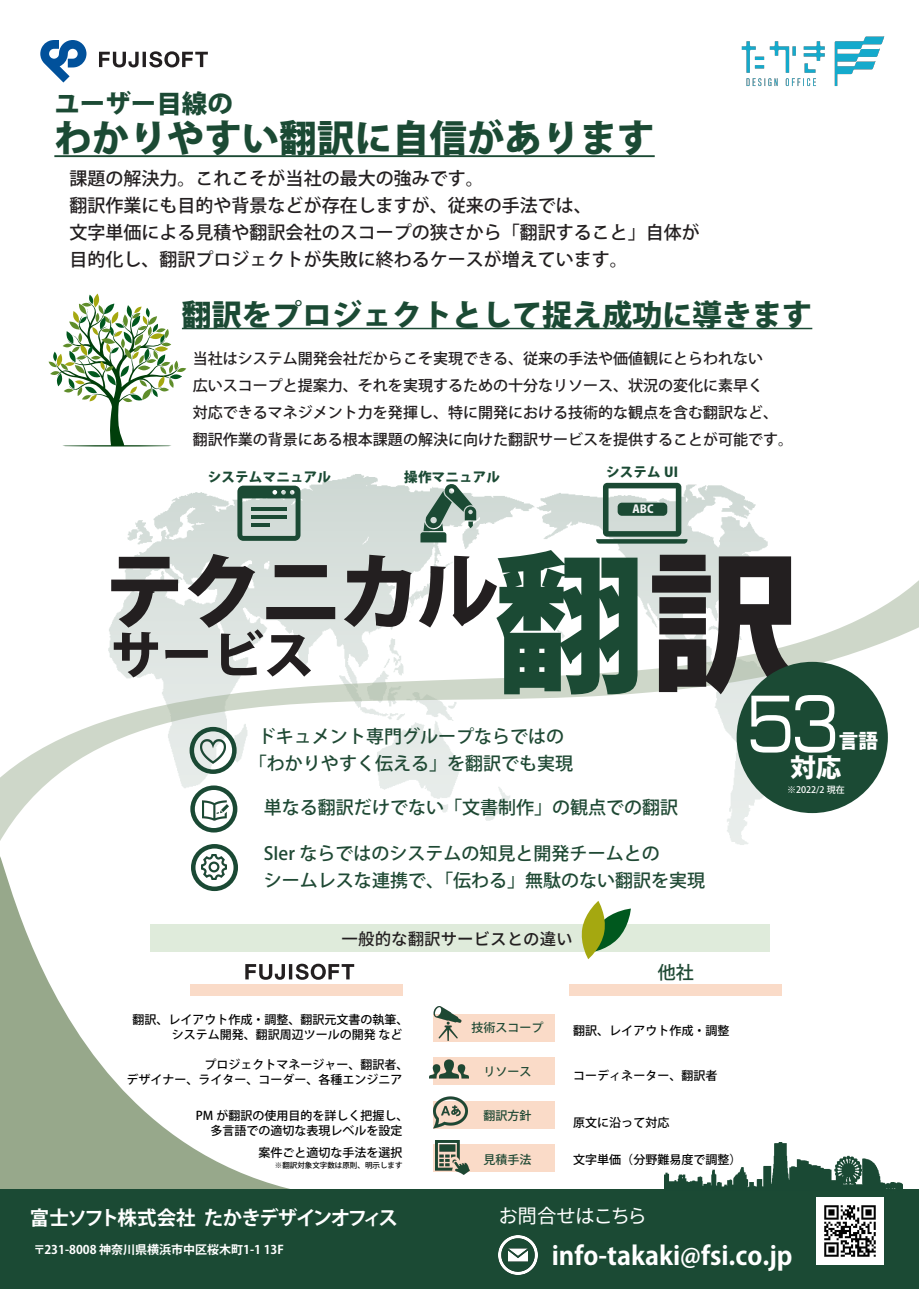
<style>
.page{position:relative;width:919px;height:1289px;background:#fff}
.page>*{position:absolute;margin:0;border:0;box-sizing:border-box;transform-origin:0 0}
.t1{font:800 151.5px "Koz Go Pr 6 N";color:#1b4a34}
.t2{font:800 82.5px "Koz Go Pr 6 N";letter-spacing:-.05em;color:#231f20}
.t3{font:68.4px "VDL Logona Regular";color:#fff;scale:.85 1}
.t4{font:800 51px "Koz Go Pr 6 N";color:#231f20}
.t5{font:800 37.5px "Koz Go Pr 6 N";color:#1b4a34}
.t6{font:800 30px "Koz Go Pr 6 N";color:#1b4a34}
.t7{font:700 25.5px "Koz Go Pr 6 N";color:#fff}
.t8{font:800 25.5px "Koz Go Pr 6 N";color:#1b4a34}
.t9{font:800 25.5px "Koz Go Pr 6 N";color:#fff}
.t10{font:700 19.5px "Koz Go Pr 6 N";letter-spacing:-.075em;color:#fff}
.t11{font:19.5px "Noto Sans JP";letter-spacing:-.035em;color:#fff}
.t12{font:800 19.5px "Koz Go Pr 6 N";color:#fff}
.t13{font:500 18px/27px "Koz Go Pr 6 N";color:#231f20}
.t14{font:500 18px/27px "Koz Go Pr 6 N";color:#1f4934;text-align:center}
.t15{font:500 16.5px "Noto Sans JP";color:#231f20}
.t16{font:500 15px/27px "Koz Go Pr 6 N";color:#231f20}
.t17{font:800 13.5px "Koz Go Pr 6 N";letter-spacing:.015em;color:#1b4a34}
.t18{font:500 12px/15px "Koz Go Pr 6 N";color:#030303}
.t19{font:700 12px "Koz Go Pr 6 N";color:#fff}
.t20{font:500 12px "Koz Go Pr 6 N";color:#1f4934}
.t21{font:800 11.1px "Koz Go Pr 6 N";color:#f2f3f4}
.t22{font:500 9px "Koz Go Pr 6 N";color:#fff}
.t23{font:500 7.5px "Koz Go Pr 6 N";color:#030303}
.s1{color:#231f20}
</style>
<div class="page">
<img style="left:741px;top:36px;width:144px;height:51px">
<svg style="left:127px;top:474px;width:641px;height:81px"></svg>
<svg style="left:79px;top:555px;width:839px;height:290px"></svg>
<svg style="left:0;top:731px;width:348px;height:457px"></svg>
<svg style="left:99px;top:51px;width:109px;height:16px"></svg>
<svg style="left:40px;top:40px;width:46px;height:42px"></svg>
<hr style="left:54px;top:155px;width:600px;height:2px;background:#1b4a34">
<hr style="left:182px;top:328px;width:630px;height:1px;background:#1b4a34">
<div style="left:0;top:1188px;width:918px;height:100px;background:#1b4a34"></div>
<img style="left:816px;top:1197px;width:67px;height:67px">
<img style="left:498px;top:1235px;width:39px;height:39px">
<img style="left:664px;top:1142px;width:238px;height:47px">
<img style="left:200px;top:739px;width:25px;height:25px">
<div style="left:189px;top:727px;width:47px;height:47px;border:4px solid #1a4934;border-radius:50%"></div>
<div style="left:190px;top:785px;width:47px;height:47px;border:4px solid #1a4934;border-radius:50%"></div>
<img style="left:202px;top:797px;width:26px;height:26px">
<div style="left:191px;top:844px;width:47px;height:47px;border:4px solid #1a4934;border-radius:50%"></div>
<img style="left:201px;top:854px;width:25px;height:25px">
<div style="left:149px;top:924px;width:620px;height:27px;background:#dfebdb"></div>
<div style="left:190px;top:984px;width:212px;height:11px;background:#fadbc8"></div>
<svg style="left:579px;top:901px;width:51px;height:58px"></svg>
<div style="left:569px;top:984px;width:213px;height:11px;background:#fadbc8"></div>
<svg style="left:245px;top:963px;width:109px;height:16px"></svg>
<div style="left:433px;top:1014px;width:121px;height:27px;background:#fadbc8"></div>
<img style="left:433px;top:1006px;width:29px;height:34px">
<div style="left:433px;top:1057px;width:121px;height:28px;background:#fadbc8"></div>
<img style="left:429px;top:1059px;width:40px;height:20px">
<div style="left:433px;top:1100px;width:121px;height:28px;background:#fadbc8"></div>
<img style="left:434px;top:1096px;width:34px;height:33px">
<div style="left:433px;top:1144px;width:121px;height:27px;background:#fadbc8"></div>
<img style="left:435px;top:1140px;width:34px;height:33px">
<div style="left:736px;top:662px;width:151px;height:151px;background:#1b4a34;border-radius:50%"></div>
<svg style="left:49px;top:293px;width:137px;height:152px"></svg>
<hr style="left:62px;top:445px;width:109px;height:1px;background:#003e0a;border-radius:50%">
<svg style="left:420px;top:483px;width:56px;height:59px"></svg>
<svg style="left:237px;top:485px;width:63px;height:56px;background:#839d91"></svg>
<hr style="left:251px;top:507px;width:36px;height:4px;background:#1b4a34">
<hr style="left:251px;top:515px;width:36px;height:4px;background:#1b4a34">
<hr style="left:251px;top:523px;width:19px;height:4px;background:#1b4a34">
<svg style="left:596px;top:483px;width:91px;height:60px"></svg>
<div style="left:617px;top:502px;width:50px;height:14px;background:#1b4a34;border-radius:4px"></div>
<h3 class="t8" style="left:54px;top:90px;width:180px">ユーザー目線の</h3>
<h3 class="t5" style="left:54px;top:117px;width:601px">わかりやすい翻訳に自信があります</h3>
<h3 class="t13" style="left:69px;top:166px;width:632px">課題の解決力。これこそが当社の最大の強みです。<br>翻訳作業にも目的や背景などが存在しますが、従来の手法では、<br>文字単価による見積や翻訳会社のスコープの狭さから「翻訳すること」自体が目的化し、翻訳プロジェクトが失敗に終わるケースが増えています。</h3>
<h3 class="t6" style="left:182px;top:297px;width:631px">翻訳をプロジェクトとして捉え成功に導きます</h3>
<p class="t16" style="left:193px;top:345px;width:601px">当社はシステム開発会社だからこそ実現できる、従来の手法や価値観にとらわれない<br>広いスコープと提案力、それを実現するための十分なリソース、状況の変化に素早く<br>対応できるマネジメント力を発揮し、特に開発における技術的な観点を含む翻訳など、翻訳作業の背景にある根本課題の解決に向けた翻訳サービスを提供することが可能です。</p>
<p class="t17" style="left:208px;top:469px;width:124px">システムマニュアル</p>
<p class="t17" style="left:404px;top:469px;width:97px">操作マニュアル</p>
<p class="t17" style="left:606px;top:465px;width:73px">システム UI</p>
<p class="t21" style="left:632px;top:503px;width:23px">ABC</p>
<h1 class="t1" style="left:494px;top:539px;width:306px">翻<span class="s1">訳</span></h1>
<h3 class="t3" style="left:747px;top:677px;width:106px">53</h3>
<h2 class="t2" style="left:103px;top:545px;width:397px">テクニカル</h2>
<h3 class="t4" style="left:110px;top:626px;width:205px">サービス</h3>
<h3 class="t14" style="left:249px;top:723px;width:326px">ドキュメント専門グループならではの「わかりやすく伝える」を翻訳でも実現</h3>
<h3 class="t14" style="left:264px;top:794px;width:416px">単なる翻訳だけでない「文書制作」の観点での翻訳</h3>
<h3 class="t14" style="left:264px;top:840px;width:443px;text-align:left">SIer ならではのシステムの知見と開発チームとの<br>シームレスな連携で、「伝わる」無駄のない翻訳を実現</h3>
<h3 class="t12" style="left:838px;top:729px;width:40px">言語</h3>
<p class="t22" style="left:787px;top:785px;width:59px">※2022/2 現在</p>
<h3 class="t9" style="left:790px;top:753px;width:52px">対応</h3>
<h3 class="t15" style="left:341px;top:929px;width:232px">一般的な翻訳サービスとの違い</h3>
<h3 class="t14" style="left:657px;top:958px;width:37px">他社</h3>
<p class="t18" style="left:172px;top:1012px;width:238px;text-indent:-39px">翻訳、レイアウト作成・調整、翻訳元文書の執筆、システム開発、翻訳周辺ツールの開発 など</p>
<p class="t18" style="left:126px;top:1057px;width:283px;text-indent:78px">プロジェクトマネージャー、翻訳者、デザイナー、ライター、コーダー、各種エンジニア</p>
<p class="t18" style="left:210px;top:1107px;width:199px;text-indent:-14px">PM が翻訳の使用目的を詳しく把握し、多言語での適切な表現レベルを設定</p>
<p class="t18" style="left:258px;top:1145px;width:145px">案件ごと適切な手法を選択</p>
<p class="t23" style="left:275px;top:1161px;width:129px">※翻訳対象文字数は原則、明示します</p>
<h3 class="t10" style="left:30px;top:1206px;width:370px">富士ソフト株式会社 たかきデザインオフィス</h3>
<p class="t19" style="left:33px;top:1242px;width:252px">〒231-8008 神奈川県横浜市中区桜木町1-1 13F</p>
<p class="t20" style="left:471px;top:1021px;width:73px">技術スコープ</p>
<p class="t20" style="left:483px;top:1064px;width:49px">リソース</p>
<p class="t20" style="left:483px;top:1109px;width:49px">翻訳方針</p>
<p class="t20" style="left:483px;top:1152px;width:49px">見積手法</p>
<p class="t18" style="left:573px;top:1023px;width:157px">翻訳、レイアウト作成・調整</p>
<p class="t18" style="left:573px;top:1068px;width:145px">コーディネーター、翻訳者</p>
<p class="t18" style="left:573px;top:1115px;width:97px">原文に沿って対応</p>
<p class="t18" style="left:573px;top:1152px;width:169px">文字単価（分野難易度で調整）</p>
<h3 class="t11" style="left:498px;top:1204px;width:150px">お問合せはこちら</h3>
<h3 class="t7" style="left:551px;top:1241px;width:242px">info-takaki@fsi.co.jp</h3>
</div>
